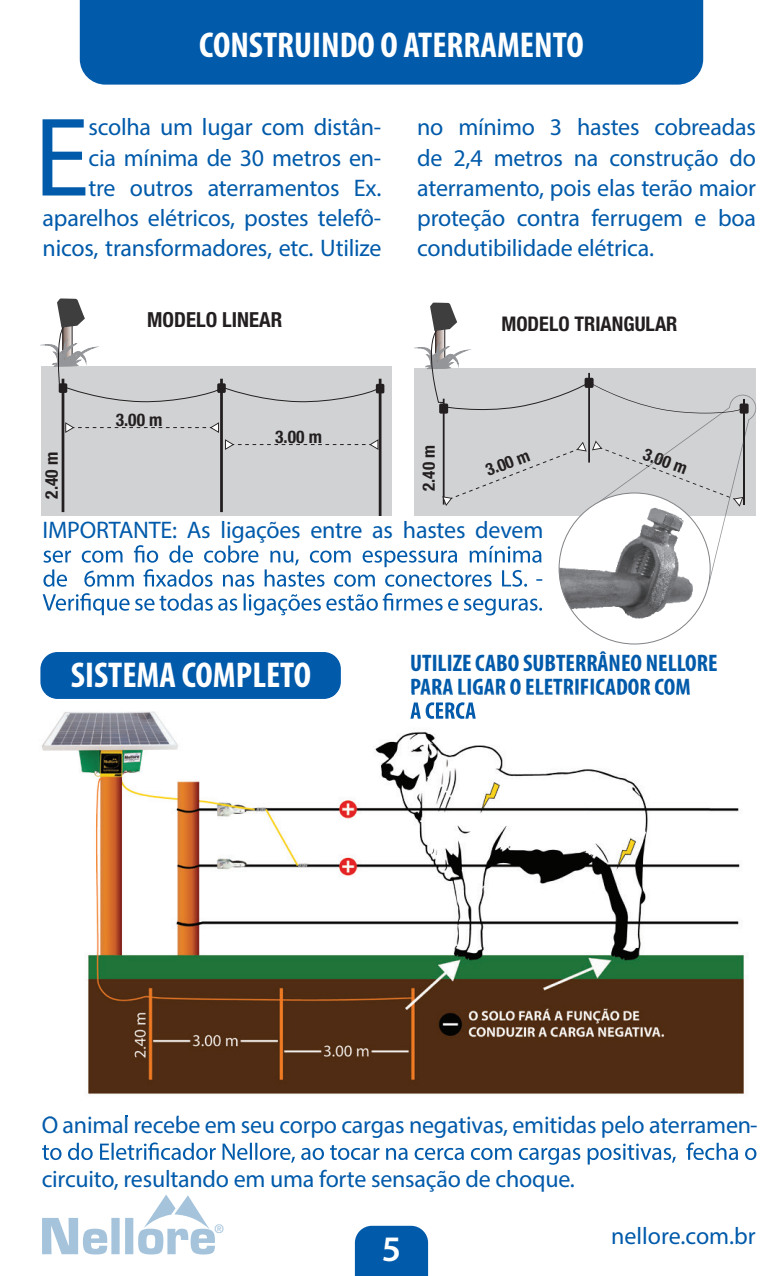
<style>
.page{position:relative;width:783px;height:1276px;background:#fff}
.page>*{position:absolute;margin:0;border:0;box-sizing:border-box;transform-origin:0 0}
.t1{font:113.1px "Myriad Pro";color:#015aaa}
.t2{font:700 condensed 36px "Myriad Pro";color:#fff}
.t3{font:600 36px "Myriad Pro";color:#fff}
.t4{font:24px/30px "Myriad Pro";letter-spacing:-.01em;color:#015aaa;text-align:right}
.t5{font:700 condensed 24px/24px "Myriad Pro";color:#015aaa}
.t6{font:700 condensed 20.7px "Helvetica Neue";color:#231f20}
.t7{font:700 condensed 20.1px "Helvetica Neue";color:#231f20}
.t8{font:700 condensed 17.4px "Helvetica Neue";color:#231f20}
.t9{font:700 condensed 17.1px "Helvetica Neue";color:#231f20}
.t10{font:500 12px "Helvetica Neue LT Std";color:#a5c4dc}
</style>
<div class="page">
<div style="left:355px;top:1225px;width:73px;height:51px;background:#015aaa"></div>
<div style="left:80px;top:0;width:623px;height:85px;background:#015aaa"></div>
<svg style="left:42px;top:1194px;width:173px;height:60px"></svg>
<svg style="left:42px;top:1142px;width:714px;height:22px"></svg>
<svg style="left:43px;top:593px;width:499px;height:22px"></svg>
<svg style="left:41px;top:298px;width:715px;height:289px"></svg>
<div style="left:559px;top:493px;width:151px;height:151px;background:#fff;border-radius:50%"></div>
<img style="left:559px;top:505px;width:134px;height:124px">
<div style="left:40px;top:652px;width:301px;height:47px;background:#015aaa;border-radius:17px"></div>
<img style="left:41px;top:694px;width:703px;height:422px">
<img style="left:164px;top:1115px;width:35px;height:1px">
<img style="left:525px;top:1115px;width:70px;height:1px">
<svg style="left:627px;top:1115px;width:16px;height:1px"></svg>
<img style="left:45px;top:694px;width:291px;height:5px">
<img style="left:421px;top:694px;width:172px;height:1px">
<img style="left:605px;top:694px;width:45px;height:1px">
<svg style="left:655px;top:694px;width:35px;height:1px"></svg>
<img style="left:410px;top:702px;width:46px;height:17px">
<img style="left:456px;top:702px;width:19px;height:17px">
<h2 class="t2" style="left:199px;top:23px;width:386px">CONSTRUINDO O ATERRAMENTO</h2>
<p class="t4" style="left:43px;top:112px;width:340px">scolha um lugar com distân-<br>cia mínima de 30 metros en-<br>tre outros aterramentos Ex. aparelhos elétricos, postes telefô&shy;nicos, transformadores, etc. Utilize</p>
<p class="t4" style="left:417px;top:112px;width:340px;text-align:justify">no mínimo 3 hastes cobreadas de 2,4 metros na construção do aterramento, pois elas terão maior proteção contra ferrugem e boa condutibilidade elétrica.</p>
<h1 class="t1" style="left:34px;top:88px;width:57px">E</h1>
<p class="t8" style="left:41px;top:499px;width:48px;rotate:-90deg">2.40 m</p>
<p class="t6" style="left:147px;top:307px;width:136px">MODELO LINEAR</p>
<p class="t8" style="left:116px;top:409px;width:48px">3.00 m</p>
<p class="t8" style="left:275px;top:426px;width:48px">3.00 m</p>
<p class="t7" style="left:501px;top:311px;width:177px">MODELO TRIANGULAR</p>
<p class="t9" style="left:418px;top:491px;width:47px;rotate:-90deg">2.40 m</p>
<p class="t9" style="left:482px;top:461px;width:47px;rotate:-21deg">3.00 m</p>
<p class="t9" style="left:647px;top:443px;width:47px;rotate:20deg">3.00 m</p>
<p class="t4" style="left:43px;top:515px;width:502px">IMPORTANTE: As ligações entre as hastes devem</p>
<h2 class="t2" style="left:71px;top:653px;width:242px">SISTEMA COMPLETO</h2>
<p class="t5" style="left:410px;top:650px;width:309px">UTILIZE CABO SUBTERRÂNEO NELLORE<br>PARA LIGAR O ELETRIFICADOR COM</p>
<p class="t4" style="left:42px;top:1109px;width:717px">O animal recebe em seu corpo cargas negativas, emitidas pelo aterramen-</p>
<p class="t4" style="left:42px;top:1163px;width:534px">circuito, resultando em uma forte sensação de choque.</p>
<p class="t10" style="left:214px;top:1221px;width:11px">®</p>
<h2 class="t3" style="left:382px;top:1226px;width:21px">5</h2>
<p class="t4" style="left:611px;top:1220px;width:146px">nellore.com.br</p>
</div>
